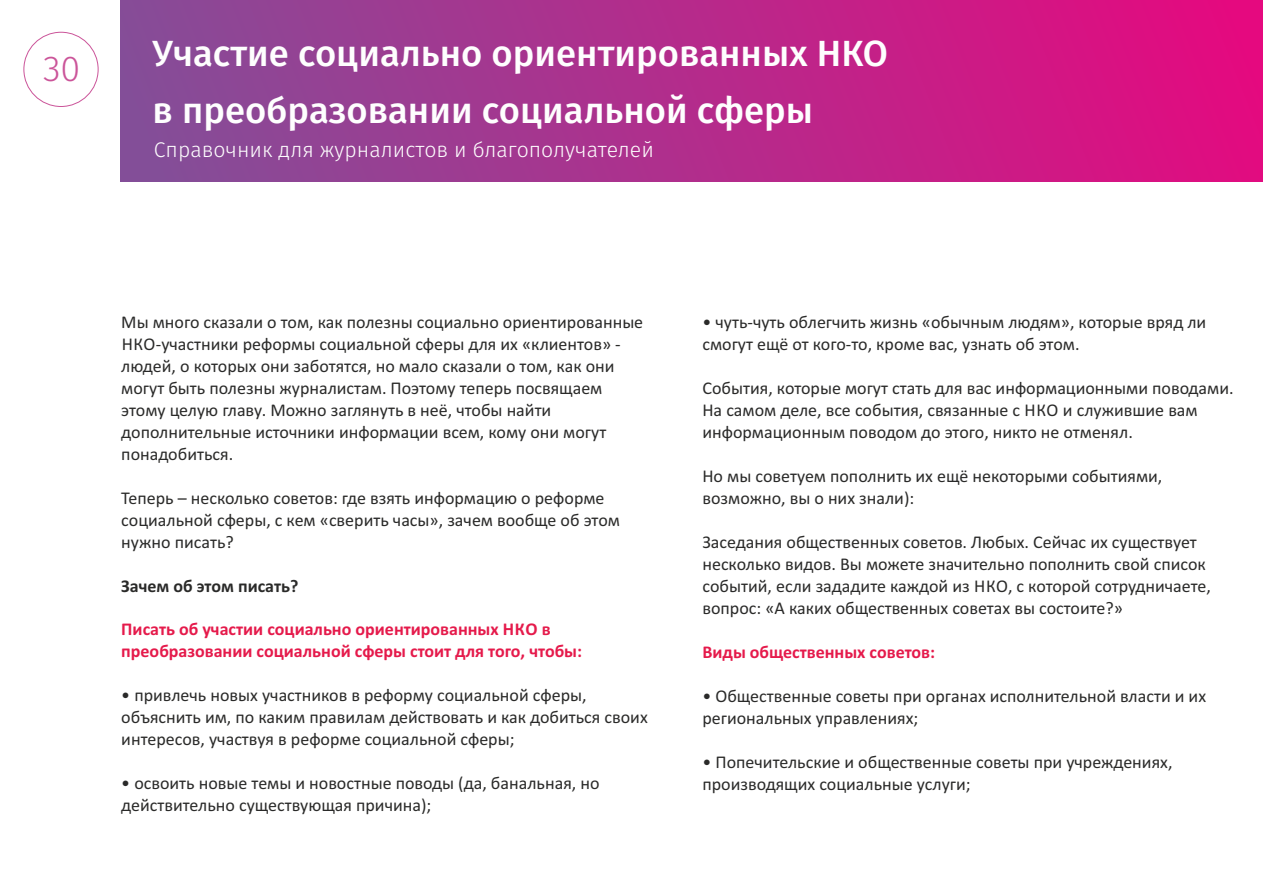
<style>
.page{position:relative;width:1263px;height:893px;background:#fff}
.page>*{position:absolute;margin:0;border:0;box-sizing:border-box;transform-origin:0 0}
.t1{font:500 36.45px/56.4px "Fira Sans";color:#fefefe}
.t2{font:300 36px "Fira Sans";color:#cb5499}
.t3{font:300 21.3px "Fira Sans";color:#fefefe}
.t4{font:18px/21.9px "Calibri";color:#2a2a29}
.t5{font:700 18px/21.9px "Calibri";color:#e51a4b}
.t6{font:700 18px "Calibri";color:#2a2a29}
</style>
<div class="page">
<div style="left:23px;top:32px;width:76px;height:75px;border:1px solid #cb5499;border-radius:50%"></div>
<div style="left:121px;top:0;width:1141px;height:182px;background:linear-gradient(to right,#834e98,#e4097f)"></div>
<h2 class="t2" style="left:43px;top:53px;width:39px">30</h2>
<h1 class="t1" style="left:153px;top:28px;width:737px">Участие социально ориентированных НКО в преобразовании социальной сферы</h1>
<p class="t3" style="left:154px;top:140px;width:501px">Справочник для журналистов и благополучателей</p>
<p class="t4" style="left:121px;top:312px;width:523px">Мы много сказали о том, как полезны социально ориентированные НКО-участники реформы социальной сферы для их «клиентов» - людей, о которых они заботятся, но мало сказали о том, как они могут быть полезны журналистам. Поэтому теперь посвящаем этому целую главу. Можно заглянуть в неё, чтобы найти дополнительные источники информации всем, кому они могут понадобиться.</p>
<p class="t4" style="left:121px;top:488px;width:500px">Теперь – несколько советов: где взять информацию о реформе социальной сферы, с кем «сверить часы», зачем вообще об этом нужно писать?</p>
<p class="t6" style="left:121px;top:578px;width:179px">Зачем об этом писать?</p>
<p class="t5" style="left:121px;top:620px;width:462px">Писать об участии социально ориентированных НКО в преобразовании социальной сферы стоит для того, чтобы:</p>
<p class="t4" style="left:121px;top:686px;width:528px">• привлечь новых участников в реформу социальной сферы, объяснить им, по каким правилам действовать и как добиться своих интересов, участвуя в реформе социальной сферы;</p>
<p class="t4" style="left:121px;top:774px;width:480px">• освоить новые темы и новостные поводы (да, банальная, но действительно существующая причина);</p>
<p class="t4" style="left:702px;top:313px;width:505px">• чуть-чуть облегчить жизнь «обычным людям», которые вряд ли смогут ещё от кого-то, кроме вас, узнать об этом.</p>
<p class="t4" style="left:702px;top:379px;width:533px">События, которые могут стать для вас информационными поводами.<br>На самом деле, все события, связанные с НКО и служившие вам информационным поводом до этого, никто не отменял.</p>
<p class="t4" style="left:702px;top:466px;width:461px">Но мы советуем пополнить их ещё некоторыми событиями, возможно, вы о них знали):</p>
<p class="t4" style="left:702px;top:532px;width:510px">Заседания общественных советов. Любых. Сейчас их существует несколько видов. Вы можете значительно пополнить свой список событий, если зададите каждой из НКО, с которой сотрудничаете, вопрос: «А каких общественных советах вы состоите?»</p>
<p class="t5" style="left:702px;top:642px;width:234px">Виды общественных советов:</p>
<p class="t4" style="left:702px;top:686px;width:505px">• Общественные советы при органах исполнительной власти и их региональных управлениях;</p>
<p class="t4" style="left:702px;top:752px;width:472px">• Попечительские и общественные советы при учреждениях, производящих социальные услуги;</p>
</div>
